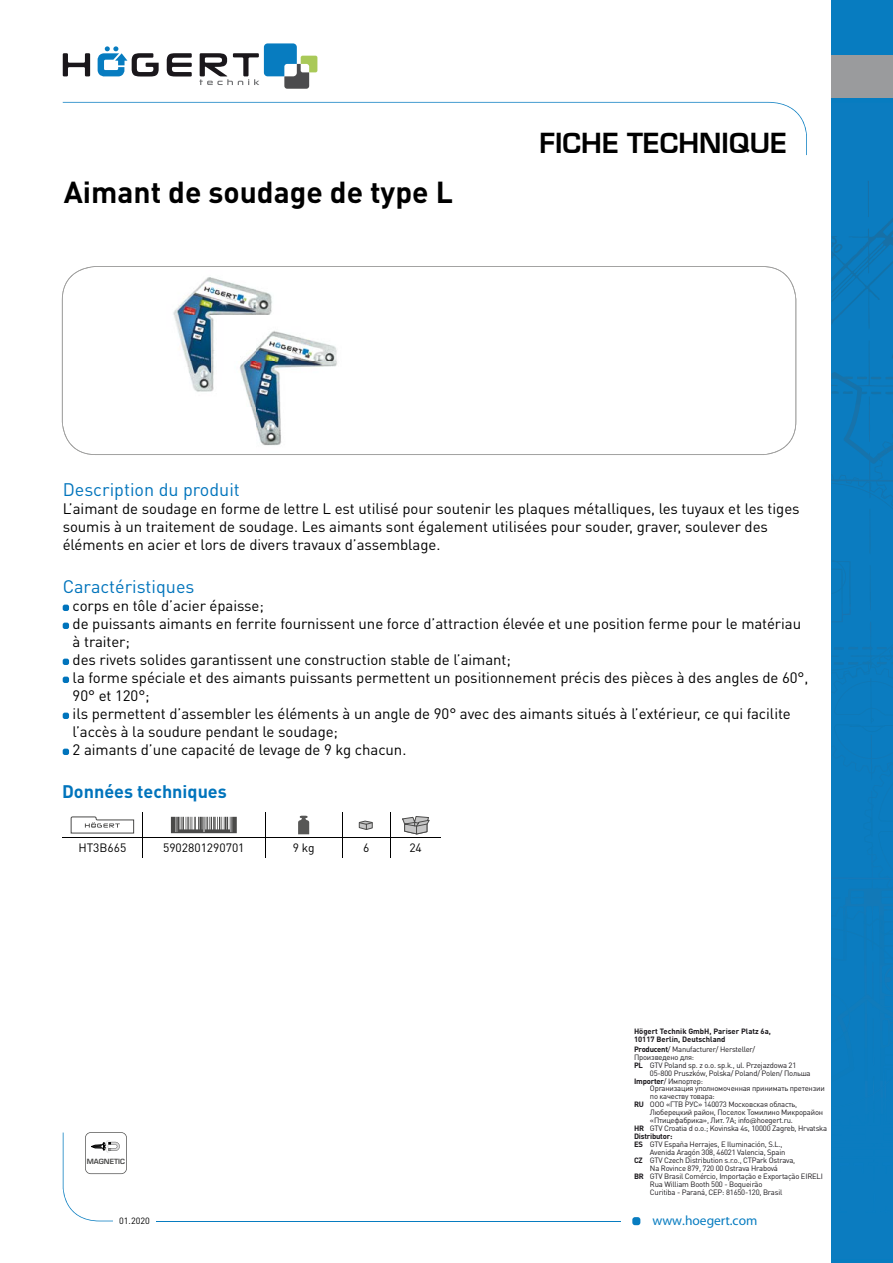
<style>
.page{position:relative;width:893px;height:1263px;background:#fff}
.page>*{position:absolute;margin:0;border:0;box-sizing:border-box;transform-origin:0 0}
.t1{font:700 30px "DIN Pro";color:#000}
.t2{font:700 27px "Euromode";color:#000}
.t3{font:18px "DIN Pro";color:#0074bc}
.t4{font:700 18px "DIN Pro";color:#0074bc}
.t5{font:15px/18px "DIN Pro";letter-spacing:-.005em;color:#000}
.t6{font:13.5px "Myriad Pro";color:#077cc0}
.t7{font:12px "DIN Pro";color:#000}
.t8{font:9px "DIN Pro";color:#000}
.t9{font:7.65px "DIN Pro";letter-spacing:-.025em;color:#1a171b}
.t10{font:700 7.65px/7.9px "DIN Pro";color:#1a171b}
.t11{font:700 7.65px "DIN Pro";letter-spacing:-.025em;color:#1a171b}
.t12{font:700 7.05px "Euromode";color:#4a4a49}
.s1{font-weight:700}
.s2{font-family:"Merel"}
</style>
<div class="page">
<svg style="left:63px;top:53px;width:27px;height:23px"></svg>
<svg style="left:167px;top:53px;width:25px;height:24px"></svg>
<svg style="left:97px;top:46px;width:62px;height:31px"></svg>
<svg style="left:200px;top:43px;width:117px;height:46px"></svg>
<div style="left:632px;top:1217px;width:8px;height:8px;background:#077cc0;border-radius:3px"></div>
<svg style="left:63px;top:102px;width:744px;height:53px"></svg>
<hr style="left:156px;top:1220px;width:464px;height:1px;background:#077cc0">
<div style="left:831px;top:0;width:62px;height:1263px;background:#077cc0"></div>
<img style="left:831px;top:236px;width:37px;height:28px">
<img style="left:831px;top:273px;width:51px;height:55px">
<img style="left:869px;top:222px;width:24px;height:36px">
<img style="left:868px;top:181px;width:1px;height:36px">
<svg style="left:833px;top:244px;width:9px;height:9px"></svg>
<img style="left:849px;top:222px;width:40px;height:26px">
<svg style="left:831px;top:341px;width:62px;height:565px"></svg>
<img style="left:838px;top:906px;width:55px;height:191px">
<img style="left:831px;top:877px;width:62px;height:2px">
<img style="left:848px;top:647px;width:45px;height:3px">
<div style="left:831px;top:56px;width:62px;height:42px;background:#9a9b9d"></div>
<svg style="left:62px;top:266px;width:734px;height:189px"></svg>
<svg style="left:63px;top:605px;width:6px;height:6px"></svg>
<svg style="left:63px;top:623px;width:6px;height:6px"></svg>
<svg style="left:63px;top:659px;width:6px;height:6px"></svg>
<svg style="left:63px;top:677px;width:6px;height:6px"></svg>
<svg style="left:63px;top:713px;width:6px;height:6px"></svg>
<svg style="left:63px;top:749px;width:6px;height:6px"></svg>
<img style="left:167px;top:270px;width:180px;height:183px">
<hr style="left:62px;top:838px;width:81px;height:1px;background:#000">
<hr style="left:143px;top:838px;width:122px;height:1px;background:#000">
<svg style="left:142px;top:812px;width:1px;height:46px"></svg>
<hr style="left:265px;top:838px;width:77px;height:1px;background:#000">
<svg style="left:265px;top:812px;width:1px;height:46px"></svg>
<hr style="left:342px;top:838px;width:48px;height:1px;background:#000">
<svg style="left:342px;top:812px;width:1px;height:46px"></svg>
<hr style="left:390px;top:838px;width:51px;height:1px;background:#000">
<svg style="left:390px;top:812px;width:1px;height:46px"></svg>
<svg style="left:71px;top:816px;width:63px;height:17px"></svg>
<svg style="left:171px;top:817px;width:66px;height:16px"></svg>
<svg style="left:298px;top:816px;width:11px;height:18px"></svg>
<svg style="left:359px;top:820px;width:14px;height:10px"></svg>
<svg style="left:402px;top:816px;width:28px;height:18px"></svg>
<svg style="left:63px;top:1132px;width:64px;height:89px"></svg>
<h1 class="t1" style="left:64px;top:172px;width:391px">Aimant de soudage de type L</h1>
<h2 class="t2" style="left:539px;top:126px;width:249px">FICHE TECHNIQUE</h2>
<p class="t3" style="left:63px;top:477px;width:179px">Description du produit</p>
<p class="t5" style="left:63px;top:499px;width:738px">L’aimant de soudage en forme de lettre L est utilisé pour soutenir les plaques métalliques, les tuyaux et les tiges soumis à un traitement de soudage. Les aimants sont également utilisées pour souder, graver, soulever des éléments en acier et lors de divers travaux d’assemblage.</p>
<p class="t3" style="left:63px;top:574px;width:133px">Caractéristiques</p>
<p class="t5" style="left:73px;top:596px;width:737px">corps en tôle d’acier épaisse;<br>de puissants aimants en ferrite fournissent une force d’attraction élevée et une position ferme pour le matériau à traiter;<br>des rivets solides garantissent une construction stable de l’aimant;<br>la forme spéciale et des aimants puissants permettent un positionnement précis des pièces à des angles de 60°, 90° et 120°;<br>ils permettent d’assembler les éléments à un angle de 90° avec des aimants situés à l’extérieur, ce qui facilite l’accès à la soudure pendant le soudage;<br>2 aimants d’une capacité de levage de 9 kg chacun.</p>
<p class="t4" style="left:62px;top:779px;width:166px">Données techniques</p>
<p class="t7" style="left:78px;top:840px;width:50px">HT3B665</p>
<p class="t7" style="left:163px;top:840px;width:83px">5902801290701</p>
<p class="t7" style="left:293px;top:840px;width:23px">9 kg</p>
<p class="t7" style="left:363px;top:840px;width:8px">6</p>
<p class="t7" style="left:409px;top:840px;width:14px">24</p>
<p class="t12" style="left:87px;top:1157px;width:40px">MAGNETIC</p>
<p class="t8" style="left:119px;top:1214px;width:32px">01.2020</p>
<p class="t10" style="left:634px;top:1027px;width:138px">Högert Technik GmbH, Pariser Platz 6a,<br>10117 Berlin, Deutschland</p>
<p class="t9" style="left:634px;top:1044px;width:123px"><span class="s1">Producent</span>/ Manufacturer/ Hersteller/</p>
<p class="t9" style="left:634px;top:1052px;width:62px">Произведено для:</p>
<p class="t9" style="left:634px;top:1059px;width:164px"><span class="s1">PL</span> GTV Poland sp. z o.o. sp.k., ul. Przejazdowa 21</p>
<p class="t9" style="left:650px;top:1067px;width:162px">05-800 Pruszków, Polska/ Poland/ Polen/ Польша</p>
<p class="t9" style="left:634px;top:1075px;width:71px"><span class="s1">Importer</span>/ Импортер:</p>
<p class="t9" style="left:650px;top:1083px;width:176px">Организация уполномоченная принимать претензии</p>
<p class="t9" style="left:650px;top:1091px;width:66px">по качеству товара:</p>
<p class="t9" style="left:634px;top:1099px;width:165px"><span class="s1">RU</span> ООО «ГТВ РУС» 140073 Московская область,</p>
<p class="t9" style="left:650px;top:1107px;width:175px">Люберецкий район, Поселок Томилино Микрорайон</p>
<p class="t9" style="left:650px;top:1115px;width:144px">«Птицефабрика», Лит. 7А; info<span class="s2">@</span>hoegert.ru.</p>
<p class="t9" style="left:634px;top:1123px;width:195px"><span class="s1">HR</span> GTV Croatia d o.o.; Kovinska 4s, 10000 Zagreb, Hrvatska</p>
<p class="t11" style="left:634px;top:1131px;width:40px">Distributor:</p>
<p class="t9" style="left:634px;top:1139px;width:150px"><span class="s1">ES</span> GTV España Herrajes, E Iluminación, S.L.,</p>
<p class="t9" style="left:650px;top:1147px;width:137px">Avenida Aragón 308, 46021 Valencia, Spain</p>
<p class="t9" style="left:634px;top:1155px;width:163px"><span class="s1">CZ</span> GTV Czech Distribution s.r.o., CTPark Ostrava,</p>
<p class="t9" style="left:650px;top:1163px;width:129px">Na Rovince 879, 720 00 Ostrava Hrabová</p>
<p class="t9" style="left:634px;top:1171px;width:190px"><span class="s1">BR</span> GTV Brasil Comércio, Importação e Exportação EIRELI</p>
<p class="t9" style="left:650px;top:1179px;width:114px">Rua William Booth 500 - Boqueirão</p>
<p class="t9" style="left:650px;top:1187px;width:134px">Curitiba - Paraná, CEP: 81650-120, Brasil</p>
<p class="t6" style="left:652px;top:1212px;width:106px">www.hoegert.com</p>
</div>
